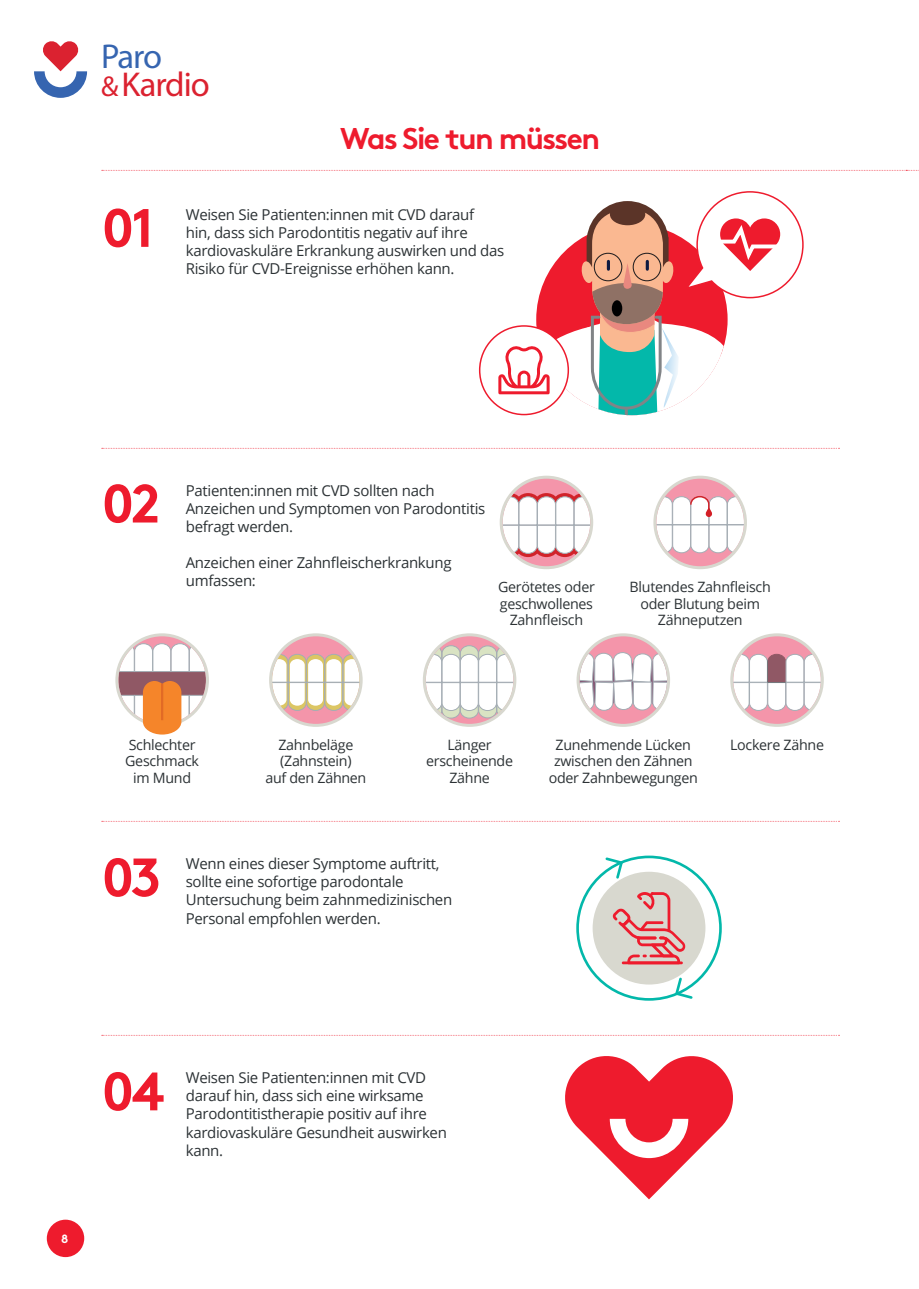
<style>
.page{position:relative;width:919px;height:1289px;background:#fff}
.page>*{position:absolute;margin:0;border:0;box-sizing:border-box;transform-origin:0 0}
.t1{font:700 54px "Brown";letter-spacing:-.06em;color:#ee1b2d}
.t2{font:34.5px "Myriad Pro";letter-spacing:-.03em;color:#db2230}
.t3{font:34.5px "Myriad Pro";color:#3665b0}
.t4{font:700 30px "Brown";letter-spacing:-.05em;color:#ee1b2d}
.t5{font:15px/18px "Open Sans";letter-spacing:-.02em;color:#2c3235}
.t6{font:14.25px/16.5px "Open Sans";letter-spacing:-.02em;color:#2c3235;text-align:center}
.t7{font:700 12px "Brown";color:#fff}
.s1{font-size:28.8px}
</style>
<div class="page">
<div style="left:47px;top:1219px;width:37px;height:37px;background:#ee1b2d;border-radius:50%"></div>
<svg style="left:102px;top:448px;width:737px;height:1px"></svg>
<svg style="left:102px;top:170px;width:817px;height:1px"></svg>
<svg style="left:102px;top:1034px;width:737px;height:1px"></svg>
<svg style="left:565px;top:1056px;width:168px;height:143px"></svg>
<svg style="left:102px;top:821px;width:737px;height:1px"></svg>
<div style="left:576px;top:855px;width:145px;height:145px;border:3px solid #03b8aa;border-radius:50%"></div>
<svg style="left:603px;top:857px;width:21px;height:22px"></svg>
<svg style="left:673px;top:975px;width:21px;height:24px"></svg>
<div style="left:592px;top:871px;width:113px;height:113px;background:#d8d8cf;border-radius:50%"></div>
<svg style="left:612px;top:892px;width:73px;height:72px"></svg>
<div style="left:655px;top:477px;width:90px;height:90px;background:#f495aa;border-radius:50%"></div>
<svg style="left:657px;top:495px;width:86px;height:58px;background:#f3ecee"></svg>
<svg style="left:705px;top:507px;width:7px;height:10px"></svg>
<div style="left:653px;top:475px;width:93px;height:94px;border:3px solid #d8d8cf;border-radius:50%"></div>
<svg style="left:501px;top:477px;width:90px;height:90px"></svg>
<svg style="left:503px;top:491px;width:87px;height:68px"></svg>
<div style="left:499px;top:475px;width:94px;height:94px;border:3px solid #d8d8cf;border-radius:50%"></div>
<svg style="left:424px;top:635px;width:91px;height:90px"></svg>
<svg style="left:426px;top:645px;width:87px;height:73px"></svg>
<div style="left:423px;top:633px;width:93px;height:94px;border:3px solid #d8d8cf;border-radius:50%"></div>
<svg style="left:580px;top:637px;width:87px;height:86px"></svg>
<div style="left:576px;top:633px;width:94px;height:94px;border:3px solid #d8d8cf;border-radius:50%"></div>
<div style="left:731px;top:635px;width:91px;height:90px;background:#f495aa;border-radius:50%"></div>
<svg style="left:734px;top:654px;width:86px;height:57px;background:#e8dfe2"></svg>
<div style="left:730px;top:633px;width:93px;height:94px;border:3px solid #d8d8cf;border-radius:50%"></div>
<svg style="left:117px;top:635px;width:90px;height:90px"></svg>
<div style="left:118px;top:669px;width:88px;height:29px;background:#905865"></div>
<svg style="left:119px;top:643px;width:86px;height:29px"></svg>
<div style="left:115px;top:633px;width:94px;height:94px;border:3px solid #d8d8cf;border-radius:50%"></div>
<svg style="left:118px;top:681px;width:88px;height:53px"></svg>
<hr style="left:161px;top:681px;width:2px;height:39px;background:#e26a25">
<div style="left:270px;top:635px;width:91px;height:90px;background:#f495aa;border-radius:50%"></div>
<svg style="left:273px;top:654px;width:86px;height:57px;background:#ece5d5"></svg>
<div style="left:269px;top:633px;width:93px;height:94px;border:3px solid #d8d8cf;border-radius:50%"></div>
<svg style="left:498px;top:191px;width:306px;height:224px"></svg>
<svg style="left:34px;top:41px;width:53px;height:57px"></svg>
<p class="t3" style="left:101px;top:35px;width:62px">Paro</p>
<p class="t2" style="left:101px;top:64px;width:110px"><span class="s1">&amp;</span> Kardio</p>
<p class="t4" style="left:340px;top:114px;width:261px">Was Sie tun müssen</p>
<p class="t1" style="left:102px;top:184px;width:54px">01</p>
<p class="t5" style="left:186px;top:205px;width:320px">Weisen Sie Patienten:innen mit CVD darauf<br>hin, dass sich Parodontitis negativ auf ihre kardiovaskuläre Erkrankung auswirken und das Risiko für CVD-Ereignisse erhöhen kann.</p>
<p class="t1" style="left:102px;top:460px;width:60px">02</p>
<p class="t5" style="left:186px;top:481px;width:301px">Patienten:innen mit CVD sollten nach<br>Anzeichen und Symptomen von Parodontitis befragt werden.</p>
<p class="t5" style="left:186px;top:553px;width:267px">Anzeichen einer Zahnfleischerkrankung umfassen:</p>
<p class="t6" style="left:498px;top:578px;width:98px">Gerötetes oder geschwollenes<br>Zahnfleisch</p>
<p class="t6" style="left:629px;top:578px;width:143px">Blutendes Zahnfleisch oder Blutung beim<br>Zähneputzen</p>
<p class="t6" style="left:129px;top:736px;width:68px">Schlechter</p>
<p class="t6" style="left:730px;top:736px;width:95px">Lockere Zähne</p>
<p class="t6" style="left:125px;top:752px;width:75px">Geschmack</p>
<p class="t6" style="left:133px;top:769px;width:59px">im Mund</p>
<p class="t6" style="left:278px;top:736px;width:77px">Zahnbeläge</p>
<p class="t6" style="left:280px;top:752px;width:73px">(Zahnstein)</p>
<p class="t6" style="left:265px;top:769px;width:102px">auf den Zähnen</p>
<p class="t6" style="left:548px;top:736px;width:150px">Zunehmende Lücken zwischen den Zähnen oder Zahnbewegungen</p>
<p class="t6" style="left:447px;top:736px;width:46px">Länger</p>
<p class="t6" style="left:426px;top:752px;width:88px">erscheinende</p>
<p class="t6" style="left:449px;top:769px;width:42px">Zähne</p>
<p class="t1" style="left:102px;top:833px;width:61px">03</p>
<p class="t5" style="left:186px;top:854px;width:268px">Wenn eines dieser Symptome auftritt, sollte eine sofortige parodontale Untersuchung beim zahnmedizinischen Personal empfohlen werden.</p>
<p class="t7" style="left:61px;top:1228px;width:9px">8</p>
<p class="t1" style="left:102px;top:1047px;width:64px">04</p>
<p class="t5" style="left:186px;top:1068px;width:263px">Weisen Sie Patienten:innen mit CVD darauf hin, dass sich eine wirksame<br>Parodontitistherapie positiv auf ihre kardiovaskuläre Gesundheit auswirken kann.</p>
</div>
